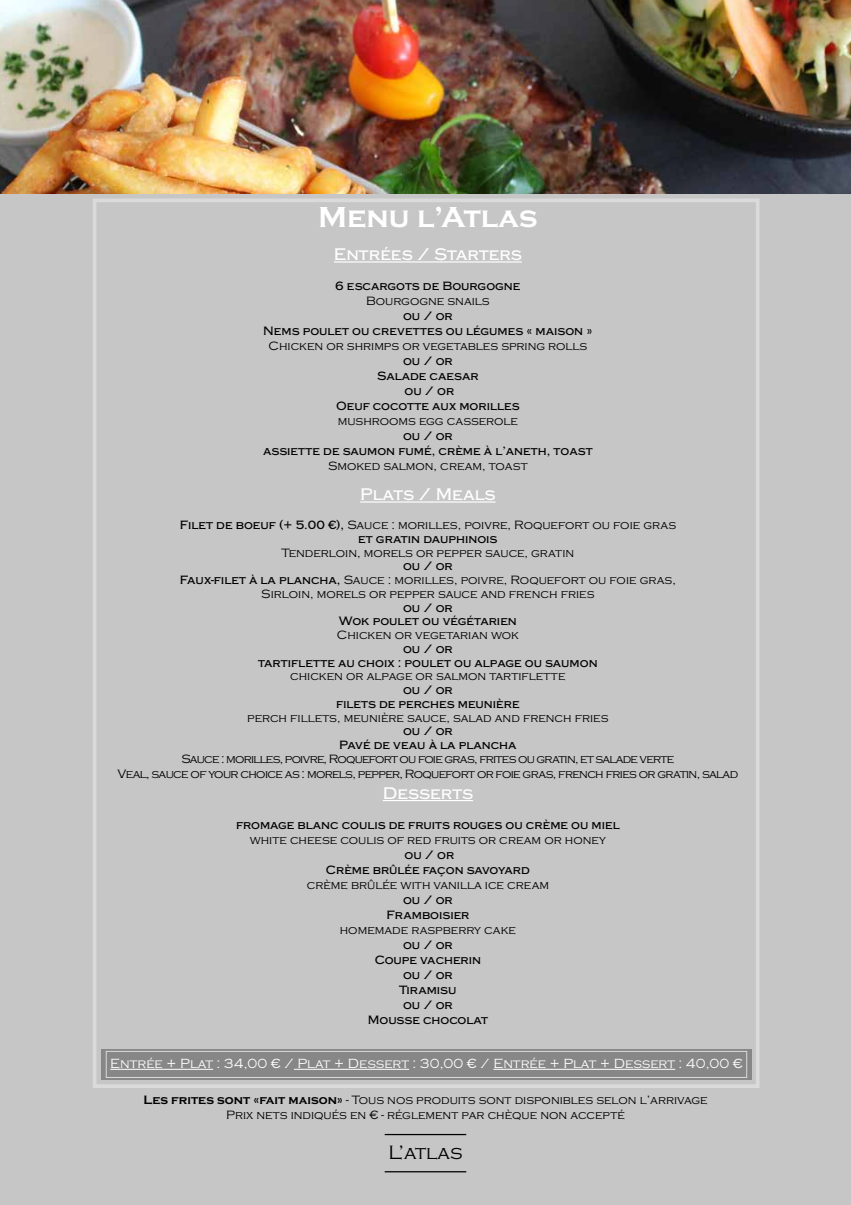
<style>
.page{position:relative;width:851px;height:1205px;background:#fff}
.page>*{position:absolute;margin:0;border:0;box-sizing:border-box;transform-origin:0 0}
.t1{font:700 30px "Copperplate";color:#fff}
.t2{font:300 20px "Copperplate";color:#000}
.t3{font:500 17.5px "Copperplate";color:#fff}
.t4{font:300 13.75px "Copperplate";color:#fff}
.t5{font:300 12.5px/13.8px "Copperplate";color:#000;text-align:center}
.t6{font:500 12.5px/15px "Copperplate";color:#000;text-align:center}
.t7{font:300 12.5px/15px "Copperplate";letter-spacing:-.05em;color:#000;text-align:center}
.s1{font-weight:500}
.s2{font-weight:700}
</style>
<div class="page">
<div style="left:0;top:0;width:850px;height:1205px;background:#c6c6c6"></div>
<hr style="left:384px;top:1134px;width:82px;height:1px;background:#000">
<hr style="left:384px;top:1171px;width:82px;height:1px;background:#000">
<div style="left:93px;top:198px;width:666px;height:890px;border:4px solid #dadada"></div>
<hr style="left:334px;top:261px;width:188px;height:1px;background:#fff">
<hr style="left:360px;top:501px;width:135px;height:1px;background:#fff">
<hr style="left:382px;top:800px;width:91px;height:1px;background:#fff">
<div style="left:101px;top:1049px;width:650px;height:30px;background:#878787"></div>
<div style="left:106px;top:1051px;width:640px;height:27px;border:1px solid #dadada"></div>
<hr style="left:110px;top:1069px;width:103px;height:1px;background:#fff">
<hr style="left:294px;top:1069px;width:115px;height:1px;background:#fff">
<hr style="left:493px;top:1069px;width:182px;height:1px;background:#fff">
<img style="left:0;top:0;width:850px;height:194px">
<h1 class="t1" style="left:318px;top:200px;width:221px">Menu l’Atlas</h1>
<h3 class="t3" style="left:334px;top:245px;width:189px">Entrées / Starters</h3>
<p class="t6" style="left:335px;top:279px;width:187px">6 escargots de Bourgogne</p>
<p class="t5" style="left:366px;top:294px;width:125px">Bourgogne snails</p>
<p class="t6" style="left:263px;top:309px;width:330px">ou / or<br>Nems poulet ou crevettes ou légumes « maison »</p>
<p class="t5" style="left:268px;top:339px;width:320px">Chicken or shrimps or vegetables spring rolls</p>
<p class="t6" style="left:336px;top:354px;width:185px">ou / or<br>Salade caesar<br>ou / or<br>Oeuf cocotte aux morilles</p>
<p class="t5" style="left:338px;top:414px;width:182px">mushrooms egg casserole</p>
<p class="t6" style="left:263px;top:429px;width:331px">ou / or<br>assiette de saumon fumé, crème à l’aneth, toast</p>
<p class="t5" style="left:328px;top:459px;width:201px">Smoked salmon, cream, toast</p>
<h3 class="t3" style="left:360px;top:485px;width:137px">Plats / Meals</h3>
<p class="t5" style="left:180px;top:518px;width:498px"><span class="s1">Filet de boeuf (+ 5.00 €),</span> Sauce : morilles, poivre, Roquefort ou foie gras <span class="s1">et gratin dauphinois</span></p>
<p class="t5" style="left:281px;top:546px;width:294px">Tenderloin, morels or pepper sauce, gratin</p>
<p class="t5" style="left:180px;top:559px;width:497px"><span class="s1">ou / or<br>Faux-filet à la plancha,</span> Sauce : morilles, poivre, Roquefort ou foie gras,<br>Sirloin, morels or pepper sauce and french fries</p>
<p class="t6" style="left:339px;top:601px;width:179px;line-height:13.8px">ou / or<br>Wok poulet ou végétarien</p>
<p class="t5" style="left:337px;top:628px;width:184px">Chicken or vegetarian wok</p>
<p class="t6" style="left:258px;top:642px;width:341px;line-height:13.8px">ou / or<br>tartiflette au choix : poulet ou alpage ou saumon</p>
<p class="t5" style="left:290px;top:669px;width:277px">chicken or alpage or salmon tartiflette</p>
<p class="t6" style="left:336px;top:683px;width:185px;line-height:13.8px">ou / or<br>filets de perches meunière</p>
<p class="t5" style="left:247px;top:711px;width:363px">perch fillets, meunière sauce, salad and french fries</p>
<p class="t6" style="left:339px;top:724px;width:179px;line-height:13.8px">ou / or<br>Pavé de veau à la plancha</p>
<p class="t7" style="left:117px;top:751px;width:622px">Sauce : morilles, poivre, Roquefort ou foie gras, frites ou gratin, et salade verte<br>Veal, sauce of your choice as : morels, pepper, Roquefort or foie gras, french fries or gratin, salad</p>
<h3 class="t3" style="left:382px;top:783px;width:92px">Desserts</h3>
<p class="t6" style="left:236px;top:817px;width:385px">fromage blanc coulis de fruits rouges ou crème ou miel</p>
<p class="t5" style="left:249px;top:833px;width:358px">white cheese coulis of red fruits or cream or honey</p>
<p class="t6" style="left:326px;top:847px;width:205px">ou / or<br>Crème brûlée façon savoyard</p>
<p class="t5" style="left:306px;top:878px;width:244px">crème brûlée with vanilla ice cream</p>
<p class="t6" style="left:386px;top:892px;width:85px">ou / or<br>Framboisier</p>
<p class="t5" style="left:340px;top:923px;width:178px">homemade raspberry cake</p>
<p class="t6" style="left:367px;top:937px;width:122px">ou / or<br>Coupe vacherin ou / or<br>Tiramisu<br>ou / or<br>Mousse chocolat</p>
<p class="t4" style="left:110px;top:1056px;width:634px">Entrée + Plat : 34,00 € / Plat + Dessert : 30,00 € / Entrée + Plat + Dessert : 40,00 €</p>
<p class="t5" style="left:143px;top:1093px;width:565px;line-height:15px"><span class="s2">Les frites sont «fait maison»</span> - Tous nos produits sont disponibles selon l’arrivage<br>Prix nets indiqués en € - réglement par chèque non accepté</p>
<h2 class="t2" style="left:388px;top:1141px;width:75px">L’atlas</h2>
</div>
